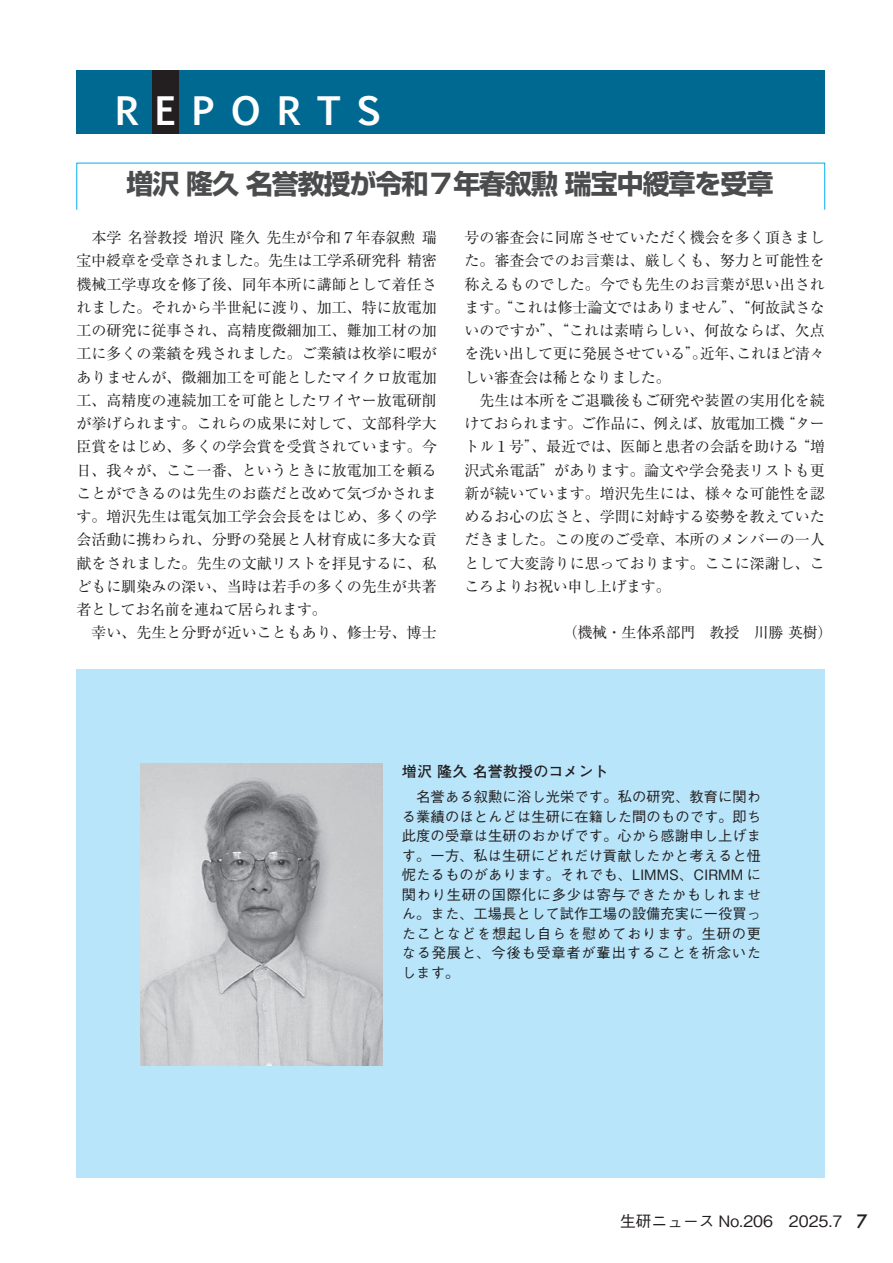
<style>
.page{position:relative;width:893px;height:1263px;background:#fff}
.page>*{position:absolute;margin:0;border:0;box-sizing:border-box;transform-origin:0 0}
.t1{font:700 37.5px "Euphemia UCAS";letter-spacing:.42em;color:#fff}
.t2{font:700 27px "Shin Go Pro";letter-spacing:-.04em;color:#4b4c4d}
.t3{font:500 15.75px "Gothic BBB Pro";color:#231f20}
.t4{font:15px/23.2px "Ryumin Pro";color:#231f20}
.t5{font:15px "Ryumin Pro";letter-spacing:-.02em;color:#231f20}
.t6{font:700 15px "Futo Go B101 Pr 5";letter-spacing:.01em;color:#231f20}
.t7{font:500 14.25px/19.5px "Gothic BBB Pr 5";letter-spacing:.055em;color:#231f20;text-align:justify}
.s1{font-family:"Futura";font-size:18px}
</style>
<div class="page">
<div style="left:77px;top:70px;width:748px;height:64px;background:#006991"></div>
<div style="left:152px;top:70px;width:26px;height:64px;background:#231f20"></div>
<div style="left:77px;top:669px;width:748px;height:509px;background:#b9e5fa"></div>
<img style="left:140px;top:764px;width:243px;height:301px">
<h1 class="t1" style="left:115px;top:83px;width:268px">REPORTS</h1>
<h2 class="t2" style="left:126px;top:163px;width:648px">増沢 隆久 名誉教授が令和７年春叙勲 瑞宝中綬章を受章</h2>
<p class="t4" style="left:77px;top:225px;width:362px">　本学 名誉教授 増沢 隆久 先生が令和７年春叙勲 瑞宝中綬章を受章されました。先生は工学系研究科 精密機械工学専攻を修了後、同年本所に講師として着任されました。それから半世紀に渡り、加工、特に放電加工の研究に従事され、高精度微細加工、難加工材の加工に多くの業績を残されました。ご業績は枚挙に暇がありませんが、微細加工を可能としたマイクロ放電加工、高精度の連続加工を可能としたワイヤー放電研削が挙げられます。これらの成果に対して、文部科学大臣賞をはじめ、多くの学会賞を受賞されています。今日、我々が、ここ一番、というときに放電加工を頼ることができるのは先生のお蔭だと改めて気づかされます。増沢先生は電気加工学会会長をはじめ、多くの学会活動に携わられ、分野の発展と人材育成に多大な貢献をされました。先生の文献リストを拝見するに、私どもに馴染みの深い、当時は若手の多くの先生が共著者としてお名前を連ねて居られます。<br>　幸い、先生と分野が近いこともあり、修士号、博士</p>
<p class="t4" style="left:465px;top:225px;width:362px">号の審査会に同席させていただく機会を多く頂きました。審査会でのお言葉は、厳しくも、努力と可能性を称えるものでした。今でも先生のお言葉が思い出されます。“これは修士論文ではありません”、“何故試さないのですか”、“これは素晴らしい、何故ならば、欠点を洗い出して更に発展させている”。近年、これほど清々しい審査会は稀となりました。<br>　先生は本所をご退職後もご研究や装置の実用化を続けておられます。ご作品に、例えば、放電加工機“タートル１号”、最近では、医師と患者の会話を助ける“増沢式糸電話”があります。論文や学会発表リストも更新が続いています。増沢先生には、様々な可能性を認めるお心の広さと、学問に対峙する姿勢を教えていただきました。この度のご受章、本所のメンバーの一人として大変誇りに思っております。ここに深謝し、こころよりお祝い申し上げます。</p>
<p class="t5" style="left:563px;top:621px;width:271px">（機械・生体系部門　教授　川勝 英樹）</p>
<p class="t6" style="left:402px;top:759px;width:209px">増沢 隆久 名誉教授のコメント</p>
<p class="t7" style="left:402px;top:786px;width:361px">　名誉ある叙勲に浴し光栄です。私の研究、教育に関わる業績のほとんどは生研に在籍した間のものです。即ち此度の受章は生研のおかげです。心から感謝申し上げます。一方、私は生研にどれだけ貢献したかと考えると忸怩たるものがあります。それでも、LIMMS、CIRMM に関わり生研の国際化に多少は寄与できたかもしれません。また、工場長として試作工場の設備充実に一役買ったことなどを想起し自らを慰めております。生研の更なる発展と、今後も受章者が輩出することを祈念いたします。</p>
<p class="t3" style="left:620px;top:1208px;width:249px">生研ニュース No.206　2025.7 <span class="s1">7</span></p>
</div>
